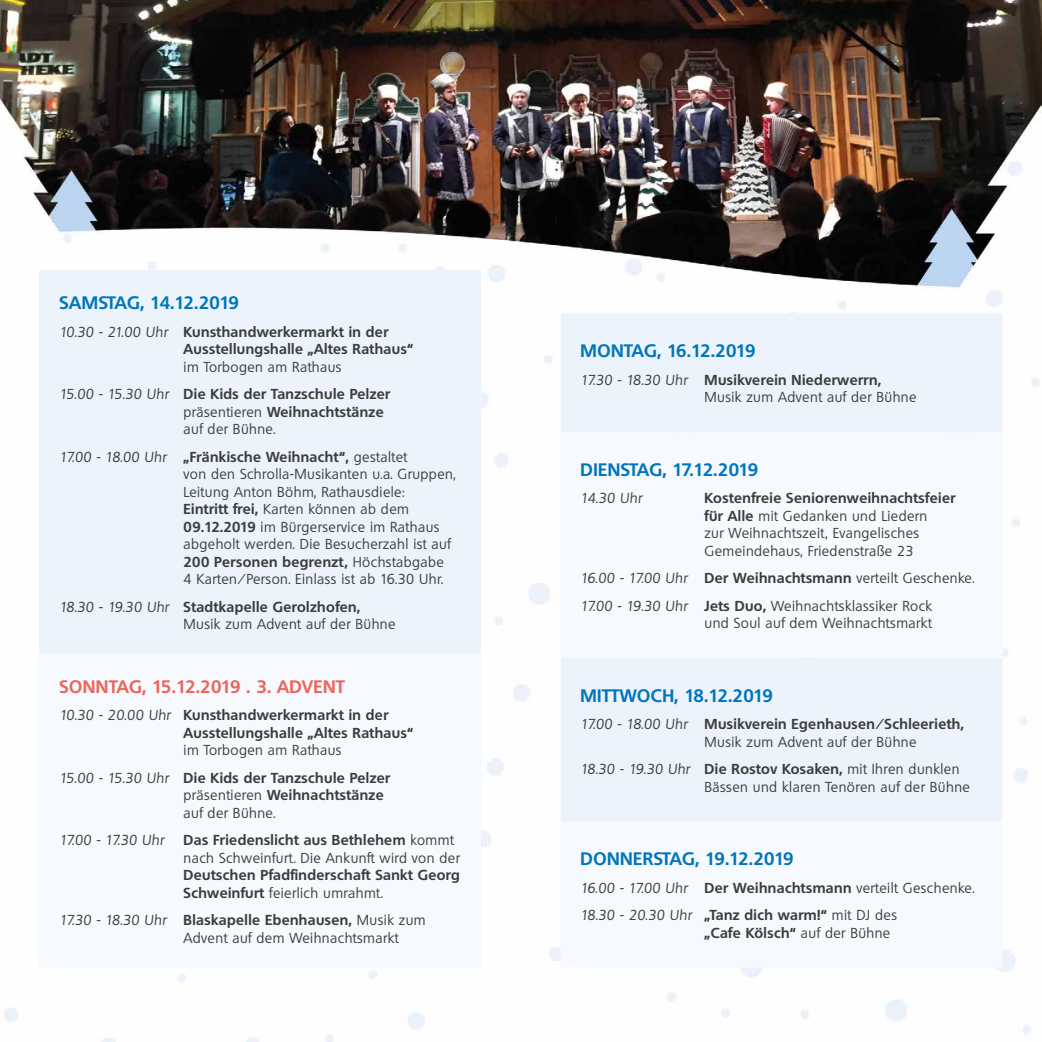
<style>
.page{position:relative;width:1042px;height:1042px;background:#fff}
.page>*{position:absolute;margin:0;border:0;box-sizing:border-box;transform-origin:0 0}
.t1{font:700 17.5px "Quebec";letter-spacing:.01em;color:#0075bc}
.t2{font:700 17.5px "Quebec";letter-spacing:.03em;color:#ec655b}
.t3{font:700 17.5px "Quebec";letter-spacing:-.02em;color:#0075bc}
.t4{font:14px/17.5px "Quebec";letter-spacing:.03em;color:#3c3c3b}
.t5{font:700 14px/17.5px "Quebec";letter-spacing:.03em;color:#3c3c3b}
.t6{font:italic 14px "Quebec";letter-spacing:.03em;color:#3c3c3b}
.s1{font-weight:400;font-style:italic}
.s2{font-weight:400}
.s3{font-weight:700}
.s4{font-style:italic}
</style>
<div class="page">
<img style="left:0;top:0;width:1042px;height:1042px">
<div style="left:40px;top:270px;width:441px;height:384px;background:#ecf3fb"></div>
<div style="left:40px;top:654px;width:441px;height:313px;background:#f6f9fd"></div>
<div style="left:561px;top:313px;width:441px;height:119px;background:#ecf3fb"></div>
<svg style="left:561px;top:432px;width:441px;height:535px;fill:#f6f9fd"></svg>
<p class="t3" style="left:60px;top:292px;width:181px">SAMSTAG, 14.12.2019</p>
<p class="t5" style="left:184px;top:323px;width:231px;text-indent:-124px"><span class="s1">10.30 - 21.00 Uhr</span> Kunsthandwerkermarkt in der<br>Ausstellungshalle „Altes Rathaus“</p>
<p class="t5" style="left:60px;top:353px;width:332px;line-height:27.5px;text-indent:124px"><span class="s2">im Torbogen am Rathaus<br></span><span class="s1">15.00 - 15.30 Uhr</span> Die Kids der Tanzschule Pelzer</p>
<p class="t4" style="left:184px;top:403px;width:202px">präsentieren <span class="s3">Weihnachtstänze </span>auf der Bühne.</p>
<p class="t4" style="left:184px;top:448px;width:274px;text-indent:-124px"><span class="s4">17.00 - 18.00 Uhr</span> <span class="s3">„Fränkische Weihnacht“,</span> gestaltet<br>von den Schrolla-Musikanten u.a. Gruppen, Leitung Anton Böhm, Rathausdiele:<br><span class="s3">Eintritt frei,</span> Karten können ab dem <span class="s3">09.12.2019</span> im Bürgerservice im Rathaus abgeholt werden. Die Besucherzahl ist auf <span class="s3">200 Personen begrenzt,</span> Höchstabgabe<br>4 Karten/Person. Einlass ist ab 16.30 Uhr.</p>
<p class="t4" style="left:184px;top:598px;width:213px;text-indent:-124px"><span class="s4">18.30 - 19.30 Uhr</span> <span class="s3">Stadtkapelle Gerolzhofen,<br></span>Musik zum Advent auf der Bühne</p>
<p class="t2" style="left:60px;top:675px;width:287px">SONNTAG, 15.12.2019 . 3. ADVENT</p>
<p class="t5" style="left:184px;top:706px;width:231px;text-indent:-124px"><span class="s1">10.30 - 20.00 Uhr</span> Kunsthandwerkermarkt in der<br>Ausstellungshalle „Altes Rathaus“</p>
<p class="t5" style="left:60px;top:736px;width:332px;line-height:27.5px;text-indent:124px"><span class="s2">im Torbogen am Rathaus<br></span><span class="s1">15.00 - 15.30 Uhr</span> Die Kids der Tanzschule Pelzer</p>
<p class="t4" style="left:184px;top:786px;width:202px">präsentieren <span class="s3">Weihnachtstänze </span>auf der Bühne.</p>
<p class="t6" style="left:60px;top:831px;width:106px">17.00 - 17.30 Uhr</p>
<p class="t4" style="left:184px;top:831px;width:278px"><span class="s3">Das Friedenslicht aus Bethlehem</span> kommt nach Schweinfurt. Die Ankunft wird von der</p>
<p class="t5" style="left:184px;top:866px;width:278px">Deutschen Pfadfinderschaft Sankt Georg<br>Schweinfurt <span class="s2">feierlich umrahmt.</span></p>
<p class="t4" style="left:184px;top:911px;width:244px;text-indent:-124px"><span class="s4">17.30 - 18.30 Uhr</span> <span class="s3">Blaskapelle Ebenhausen,</span> Musik zum<br>Advent auf dem Weihnachtsmarkt</p>
<p class="t1" style="left:580px;top:339px;width:176px">MONTAG, 16.12.2019</p>
<p class="t4" style="left:704px;top:371px;width:213px;text-indent:-124px"><span class="s4">17.30 - 18.30 Uhr</span> <span class="s3">Musikverein Niederwerrn,<br></span>Musik zum Advent auf der Bühne</p>
<p class="t1" style="left:580px;top:458px;width:179px">DIENSTAG, 17.12.2019</p>
<p class="t6" style="left:580px;top:489px;width:63px">14.30 Uhr</p>
<p class="t4" style="left:704px;top:489px;width:252px"><span class="s3">Kostenfreie Seniorenweihnachtsfeier für Alle</span> mit Gedanken und Liedern<br>zur Weihnachtszeit, Evangelisches Gemeindehaus, Friedenstraße 23</p>
<p class="t4" style="left:580px;top:564px;width:395px;line-height:27.5px"><span class="s4">16.00 - 17.00 Uhr</span> <span class="s3">Der Weihnachtsmann</span> verteilt Geschenke.<br><span class="s4">17.00 - 19.30 Uhr</span> <span class="s3">Jets Duo,</span> Weihnachtsklassiker Rock</p>
<p class="t4" style="left:704px;top:614px;width:229px">und Soul auf dem Weihnachtsmarkt</p>
<p class="t1" style="left:580px;top:684px;width:194px">MITTWOCH, 18.12.2019</p>
<p class="t5" style="left:704px;top:715px;width:261px;text-indent:-124px"><span class="s1">17.00 - 18.00 Uhr</span> Musikverein Egenhausen/Schleerieth,<br><span class="s2">Musik zum Advent auf der Bühne</span></p>
<p class="t4" style="left:704px;top:760px;width:267px;text-indent:-124px"><span class="s4">18.30 - 19.30 Uhr</span> <span class="s3">Die Rostov Kosaken,</span> mit Ihren dunklen<br>Bässen und klaren Tenören auf der Bühne</p>
<p class="t1" style="left:580px;top:847px;width:215px">DONNERSTAG, 19.12.2019</p>
<p class="t5" style="left:580px;top:873px;width:395px;line-height:27.5px"><span class="s1">16.00 - 17.00 Uhr</span> Der Weihnachtsmann <span class="s2">verteilt Geschenke.<br></span><span class="s1">18.30 - 20.30 Uhr</span> „Tanz dich warm!“ <span class="s2">mit DJ des</span></p>
<p class="t5" style="left:704px;top:923px;width:187px">„Cafe Kölsch“ <span class="s2">auf der Bühne</span></p>
</div>
